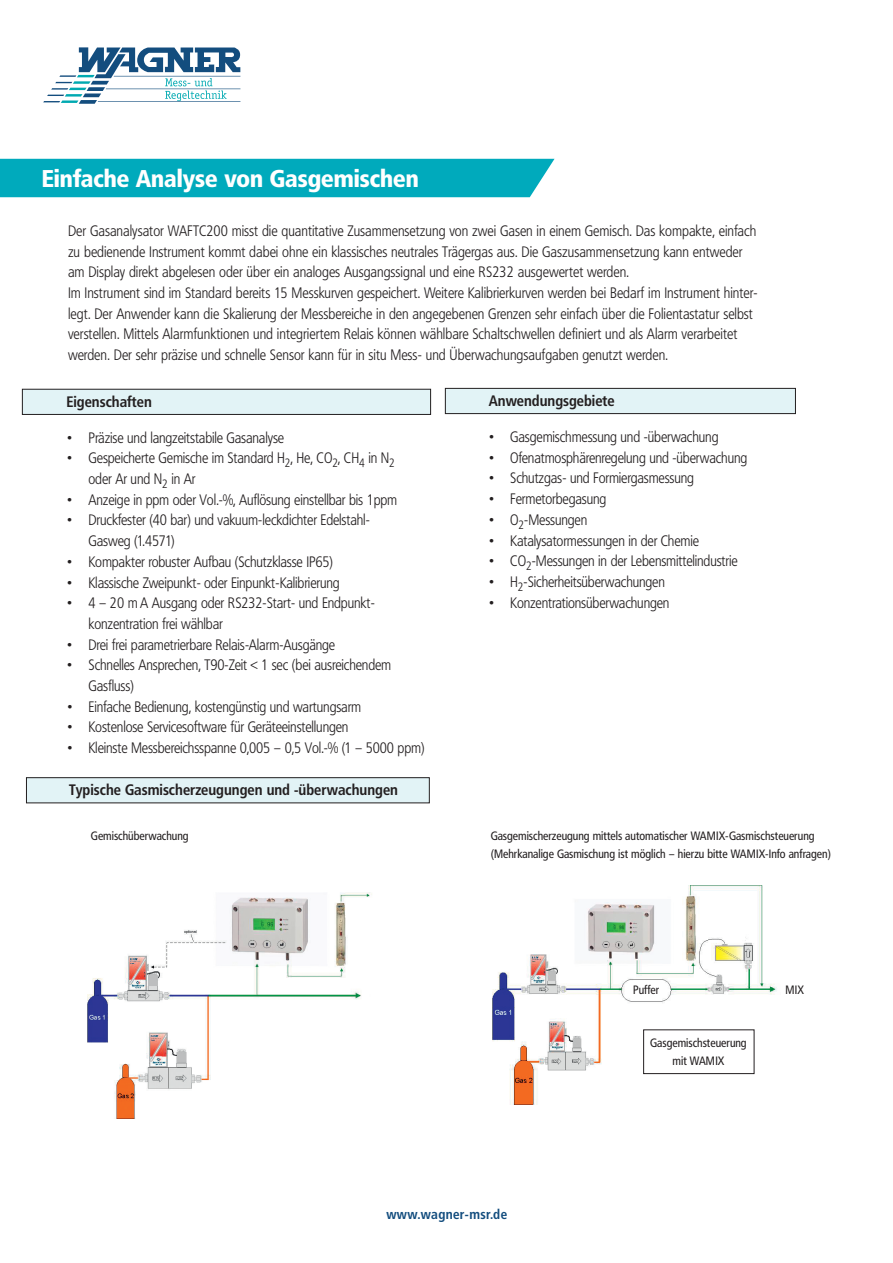
<style>
.page{position:relative;width:893px;height:1263px;background:#fff}
.page>*{position:absolute;margin:0;border:0;box-sizing:border-box;transform-origin:0 0}
.t1{font:900 24px "Frutiger Condensed BQ";color:#fff}
.t2{font:300 15px/20.7px "Frutiger Condensed BQ";letter-spacing:-.01em;color:#231f20}
.t3{font:700 15px "Frutiger Condensed BQ";color:#231f20}
.t4{font:700 13.5px "Frutiger Condensed BQ";letter-spacing:.025em;color:#134d7e}
.t5{font:12px/18px "Frutiger Condensed BQ";color:#231f20}
.s1{font-size:13.5px}
</style>
<div class="page">
<div style="left:0;top:159px;width:555px;height:38px;background:#00aabc"></div>
<svg style="left:43px;top:47px;width:197px;height:57px"></svg>
<div style="left:22px;top:389px;width:409px;height:25px;background:#e2f3f6"></div>
<div style="left:22px;top:389px;width:409px;height:26px;border:1px solid #231f20"></div>
<div style="left:445px;top:388px;width:350px;height:26px;background:#e2f3f6"></div>
<div style="left:445px;top:388px;width:351px;height:26px;border:1px solid #231f20"></div>
<div style="left:26px;top:778px;width:403px;height:25px;background:#e2f3f6"></div>
<div style="left:26px;top:777px;width:403px;height:26px;border:1px solid #231f20"></div>
<img style="left:87px;top:892px;width:285px;height:227px">
<img style="left:492px;top:885px;width:285px;height:219px">
<div style="left:627px;top:1017px;width:143px;height:63px;background:#fff"></div>
<div style="left:643px;top:1030px;width:111px;height:44px;border:1px solid #231f20"></div>
<h1 class="t1" style="left:42px;top:169px;width:378px">Einfache Analyse von Gasgemischen</h1>
<p class="t2" style="left:68px;top:221px;width:691px">Der Gasanalysator WAFTC200 misst die quantitative Zusammensetzung von zwei Gasen in einem Gemisch. Das kompakte, einfach zu bedienende Instrument kommt dabei ohne ein klassisches neutrales Trägergas aus. Die Gaszusammensetzung kann entweder am Display direkt abgelesen oder über ein analoges Ausgangssignal und eine RS232 ausgewertet werden.<br>Im Instrument sind im Standard bereits 15 Messkurven gespeichert. Weitere Kalibrierkurven werden bei Bedarf im Instrument hinter&shy;legt. Der Anwender kann die Skalierung der Messbereiche in den angegebenen Grenzen sehr einfach über die Folientastatur selbst verstellen. Mittels Alarmfunktionen und integriertem Relais können wählbare Schaltschwellen definiert und als Alarm verarbeitet werden. Der sehr präzise und schnelle Sensor kann für in situ Mess- und Überwachungsaufgaben genutzt werden.</p>
<p class="t3" style="left:67px;top:395px;width:87px">Eigenschaften</p>
<p class="t2" style="left:67px;top:428px;width:218px">• Präzise und langzeitstabile Gasanalyse</p>
<p class="t2" style="left:89px;top:449px;width:308px;text-indent:-21px">• Gespeicherte Gemische im Standard H<sub>2</sub>, He, CO<sub>2</sub>, CH<sub>4</sub> in N<sub>2 </sub>oder Ar und N<sub>2</sub> in Ar</p>
<p class="t2" style="left:67px;top:490px;width:331px">• Anzeige in ppm oder Vol.-%, Auflösung einstellbar bis 1ppm</p>
<p class="t2" style="left:89px;top:511px;width:283px;text-indent:-21px">• Druckfester (40 bar) und vakuum-leckdichter Edelstahl-<br>Gasweg (1.4571)</p>
<p class="t2" style="left:67px;top:552px;width:267px">• Kompakter robuster Aufbau (Schutzklasse IP65)</p>
<p class="t2" style="left:67px;top:573px;width:274px">• Klassische Zweipunkt- oder Einpunkt-Kalibrierung</p>
<p class="t2" style="left:89px;top:594px;width:288px;text-indent:-21px">• 4 – 20 m A Ausgang oder RS232-Start- und Endpunkt&shy;konzentration frei wählbar</p>
<p class="t2" style="left:67px;top:635px;width:269px">• Drei frei parametrierbare Relais-Alarm-Ausgänge</p>
<p class="t2" style="left:89px;top:656px;width:304px;text-indent:-21px">• Schnelles Ansprechen, T90-Zeit <span class="s1">&lt;</span> 1 sec (bei ausreichendem<br>Gasfluss)</p>
<p class="t2" style="left:67px;top:697px;width:295px">• Einfache Bedienung, kostengünstig und wartungsarm</p>
<p class="t2" style="left:67px;top:718px;width:283px">• Kostenlose Servicesoftware für Geräteeinstellungen</p>
<p class="t2" style="left:67px;top:739px;width:359px">• Kleinste Messbereichsspanne 0,005 – 0,5 Vol.-% (1 – 5000 ppm)</p>
<p class="t3" style="left:489px;top:395px;width:127px">Anwendungsgebiete</p>
<p class="t2" style="left:489px;top:428px;width:231px">• Gasgemischmessung und -überwachung</p>
<p class="t2" style="left:489px;top:448px;width:260px">• Ofenatmosphärenregelung und -überwachung</p>
<p class="t2" style="left:489px;top:469px;width:207px">• Schutzgas- und Formiergasmessung</p>
<p class="t2" style="left:489px;top:490px;width:119px">• Fermetorbegasung</p>
<p class="t2" style="left:489px;top:510px;width:100px">• O<sub>2</sub>-Messungen</p>
<p class="t2" style="left:489px;top:531px;width:211px">• Katalysatormessungen in der Chemie</p>
<p class="t2" style="left:489px;top:552px;width:250px">• CO<sub>2</sub>-Messungen in der Lebensmittelindustrie</p>
<p class="t2" style="left:489px;top:572px;width:177px">• H<sub>2</sub>-Sicherheitsüberwachungen</p>
<p class="t2" style="left:489px;top:593px;width:182px">• Konzentrationsüberwachungen</p>
<p class="t3" style="left:69px;top:784px;width:330px">Typische Gasmischerzeugungen und -überwachungen</p>
<p class="t5" style="left:91px;top:828px;width:99px">Gemischüberwachung</p>
<p class="t5" style="left:491px;top:828px;width:342px">Gasgemischerzeugung mittels automatischer WAMIX-Gasmischsteuerung (Mehrkanalige Gasmischung ist möglich – hierzu bitte WAMIX-Info anfragen)</p>
<p class="t4" style="left:386px;top:1208px;width:122px">www.wagner-msr.de</p>
<p class="t5" style="left:633px;top:982px;width:27px">Puffer</p>
<p class="t5" style="left:650px;top:1035px;width:98px;text-align:center">Gasgemischsteuerung mit WAMIX</p>
<p class="t5" style="left:785px;top:981px;width:20px">MIX</p>
</div>
